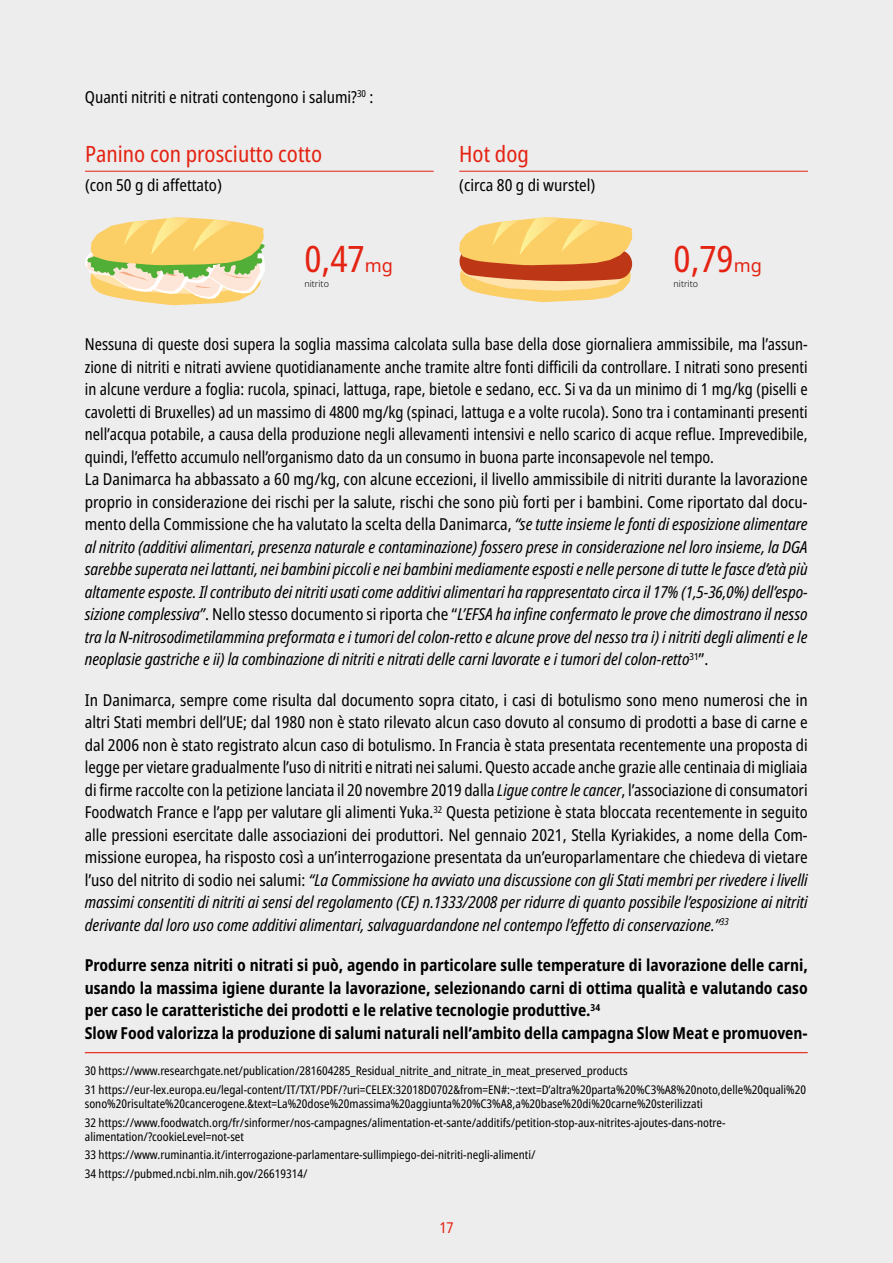
<style>
.page{position:relative;width:893px;height:1263px;background:#fff}
.page>*{position:absolute;margin:0;border:0;box-sizing:border-box;transform-origin:0 0}
.t1{font:condensed 36.45px "Noto Sans";color:#e42313}
.t2{font:condensed 22.5px "Noto Sans";color:#e42313}
.t3{font:condensed 16.5px/22.5px "Noto Sans";color:#000;scale:.96 1}
.t4{font:condensed 16.5px/22.5px "Noto Sans";color:#000;text-align:justify}
.t5{font:700 condensed 16.5px/22.5px "Noto Sans";color:#000}
.t6{font:condensed 15px "Noto Sans";color:#e42313}
.t7{font:condensed 12px/18.5px "Noto Sans";color:#000}
.t8{font:300 9px "Noto Sans";color:#000}
.s1{font-stretch:normal;font-size:18.15px}
.s2{font-style:italic}
</style>
<div class="page">
<div style="left:0;top:0;width:892px;height:1263px;background:#ededed"></div>
<hr style="left:85px;top:1052px;width:723px;height:1px;background:#e42313">
<hr style="left:85px;top:171px;width:349px;height:1px;background:#e42313">
<hr style="left:459px;top:171px;width:349px;height:1px;background:#e42313">
<svg style="left:85px;top:217px;width:180px;height:88px"></svg>
<svg style="left:459px;top:217px;width:174px;height:85px;background:#edb871"></svg>
<p class="t4" style="left:85px;top:86px;width:290px">Quanti nitriti e nitrati contengono i salumi?<sup>30</sup> :</p>
<h2 class="t2" style="left:85px;top:138px;width:239px">Panino con prosciutto cotto</h2>
<p class="t4" style="left:85px;top:174px;width:138px">(con 50 g di affettato)</p>
<h1 class="t1" style="left:304px;top:234px;width:90px">0,47<span class="s1">mg</span></h1>
<p class="t8" style="left:304px;top:278px;width:26px">nitrito</p>
<h2 class="t2" style="left:459px;top:138px;width:71px">Hot dog</h2>
<p class="t4" style="left:459px;top:174px;width:138px">(circa 80 g di wurstel)</p>
<h1 class="t1" style="left:674px;top:234px;width:90px">0,79<span class="s1">mg</span></h1>
<p class="t8" style="left:674px;top:278px;width:26px">nitrito</p>
<p class="t3" style="left:85px;top:333px;width:754px">Nessuna di queste dosi supera la soglia massima calcolata sulla base della dose giornaliera ammissibile, ma l’assun&shy;zione di nitriti e nitrati avviene quotidianamente anche tramite altre fonti difficili da controllare. I nitrati sono presenti in alcune verdure a foglia: rucola, spinaci, lattuga, rape, bietole e sedano, ecc. Si va da un minimo di 1 mg/kg (piselli e cavoletti di Bruxelles) ad un massimo di 4800 mg/kg (spinaci, lattuga e a volte rucola). Sono tra i contaminanti presenti nell’acqua potabile, a causa della produzione negli allevamenti intensivi e nello scarico di acque reflue. Imprevedibile, quindi, l’effetto accumulo nell’organismo dato da un consumo in buona parte inconsapevole nel tempo.<br>La Danimarca ha abbassato a 60 mg/kg, con alcune eccezioni, il livello ammissibile di nitriti durante la lavorazione proprio in considerazione dei rischi per la salute, rischi che sono più forti per i bambini. Come riportato dal docu&shy;mento della Commissione che ha valutato la scelta della Danimarca, <span class="s2">“se tutte insieme le fonti di esposizione alimentare al nitrito (additivi alimentari, presenza naturale e contaminazione) fossero prese in considerazione nel loro insieme, la DGA sarebbe superata nei lattanti, nei bambini piccoli e nei bambini mediamente esposti e nelle persone di tutte le fasce d’età più altamente esposte. Il contributo dei nitriti usati come additivi alimentari ha rappresentato circa il 17% (1,5-36,0%) dell’espo&shy;sizione complessiva”</span>. Nello stesso documento si riporta che “<span class="s2">L’EFSA ha infine confermato le prove che dimostrano il nesso tra la N-nitrosodimetilammina preformata e i tumori del colon-retto e alcune prove del nesso tra i) i nitriti degli alimenti e le neoplasie gastriche e ii) la combinazione di nitriti e nitrati delle carni lavorate e i tumori del colon-retto</span><sup>31</sup>”.</p>
<p class="t4" style="left:85px;top:689px;width:724px">In Danimarca, sempre come risulta dal documento sopra citato, i casi di botulismo sono meno numerosi che in altri Stati membri dell’UE; dal 1980 non è stato rilevato alcun caso dovuto al consumo di prodotti a base di carne e dal 2006 non è stato registrato alcun caso di botulismo. In Francia è stata presentata recentemente una proposta di legge per vietare gradualmente l’uso di nitriti e nitrati nei salumi. Questo accade anche grazie alle centinaia di migliaia di firme raccolte con la petizione lanciata il 20 novembre 2019 dalla <span class="s2">Ligue contre le cancer</span>, l’associazione di consumatori Foodwatch France e l’app per valutare gli alimenti Yuka.<sup>32</sup> Questa petizione è stata bloccata recentemente in seguito alle pressioni esercitate dalle associazioni dei produttori. Nel gennaio 2021, Stella Kyriakides, a nome della Com&shy;missione europea, ha risposto così a un’interrogazione presentata da un’europarlamentare che chiedeva di vietare l’uso del nitrito di sodio nei salumi: <span class="s2">“La Commissione ha avviato una discussione con gli Stati membri per rivedere i livelli massimi consentiti di nitriti ai sensi del regolamento (CE) n.1333/2008 per ridurre di quanto possibile l’esposizione ai nitriti derivante dal loro uso come additivi alimentari, salvaguardandone nel contempo l’effetto di conservazione.”</span><sup>33</sup></p>
<p class="t5" style="left:85px;top:954px;width:724px">Produrre senza nitriti o nitrati si può, agendo in particolare sulle temperature di lavorazione delle carni, usando la massima igiene durante la lavorazione, selezionando carni di ottima qualità e valutando caso per caso le caratteristiche dei prodotti e le relative tecnologie produttive.<sup>34<br></sup>Slow Food valorizza la produzione di salumi naturali nell’ambito della campagna Slow Meat e promuoven-</p>
<p class="t7" style="left:85px;top:1062px;width:723px">30 https://www.researchgate.net/publication/281604285_Residual_nitrite_and_nitrate_in_meat_preserved_products<br>31 https://eur-lex.europa.eu/legal-content/IT/TXT/PDF/?uri=CELEX:32018D0702&amp;from=EN#:~:text=D’altra%20parta%20%C3%A8%20noto,delle%20quali%20</p>
<p class="t7" style="left:85px;top:1095px;width:642px">sono%20risultate%20cancerogene.&amp;text=La%20dose%20massima%20aggiunta%20%C3%A8,a%20base%20di%20carne%20sterilizzati<br>32 https://www.foodwatch.org/fr/sinformer/nos-campagnes/alimentation-et-sante/additifs/petition-stop-aux-nitrites-ajoutes-dans-notre-</p>
<p class="t7" style="left:85px;top:1128px;width:452px">alimentation/?cookieLevel=not-set<br>33 https://www.ruminantia.it/interrogazione-parlamentare-sullimpiego-dei-nitriti-negli-alimenti/<br>34 https://pubmed.ncbi.nlm.nih.gov/26619314/</p>
<p class="t6" style="left:439px;top:1217px;width:16px">17</p>
</div>
